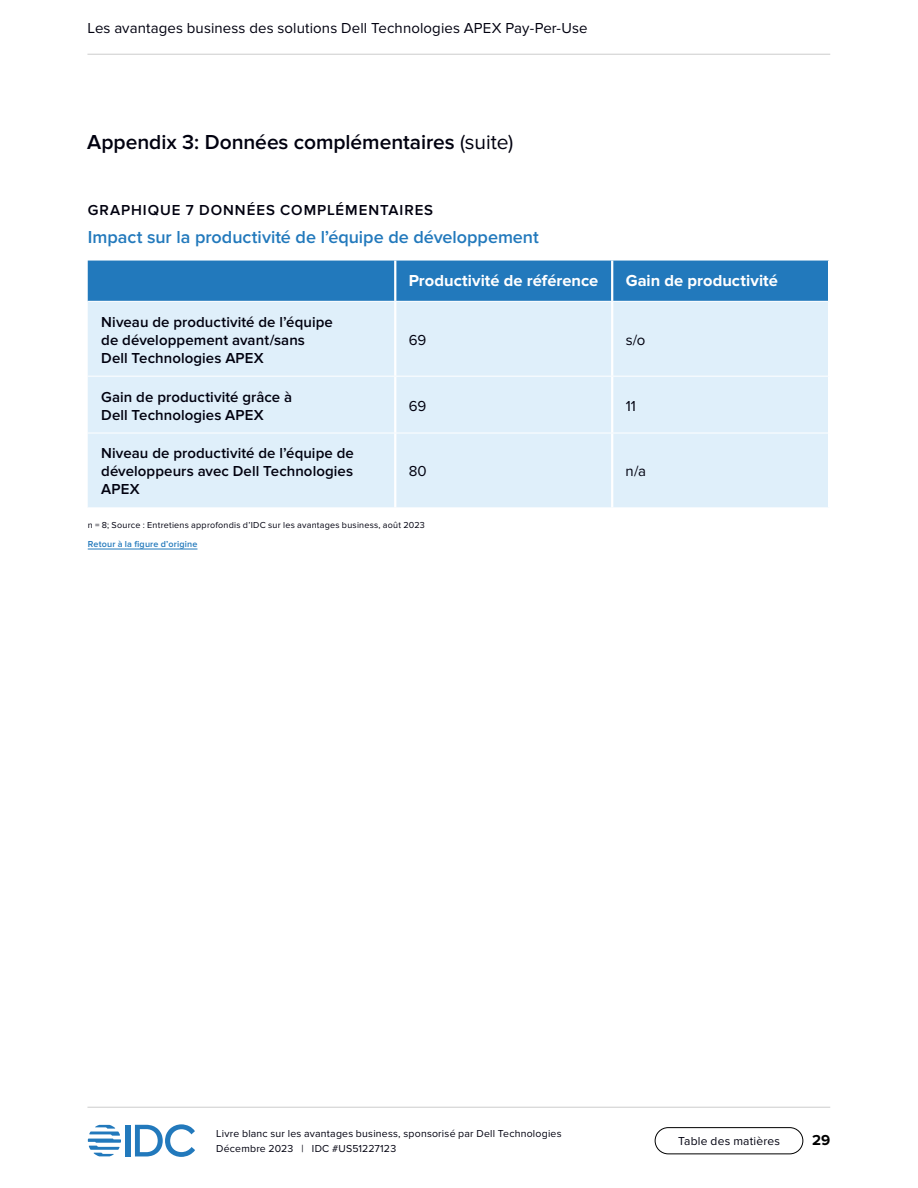
<style>
.page{position:relative;width:918px;height:1188px;background:#fff}
.page>*{position:absolute;margin:0;border:0;box-sizing:border-box;transform-origin:0 0}
.t1{font:600 21px "Proxima Nova";letter-spacing:-.005em;color:#01010f}
.t2{font:600 18px "Proxima Nova";color:#2279bc}
.t3{font:700 16.5px "Proxima Nova";color:#fff}
.t4{font:600 15px/18px "Proxima Nova";letter-spacing:.005em;color:#01010f}
.t5{font:15px "Proxima Nova";letter-spacing:.005em;color:#01010f}
.t6{font:600 15px "Proxima Nova";letter-spacing:.06em;color:#01010f}
.t7{font:700 15px "Proxima Nova";color:#000}
.t8{font:12px "Proxima Nova";letter-spacing:.015em;color:#01010f}
.t9{font:10.5px/15px "Proxima Nova";letter-spacing:.02em;color:#01010f}
.t10{font:9px "Proxima Nova";letter-spacing:.025em;color:#01010f}
.t11{font:600 9px "Proxima Nova";letter-spacing:.02em;color:#2279bc}
.s1{font-weight:400}
</style>
<div class="page">
<div style="left:126px;top:1125px;width:5px;height:31px;background:#2279bc"></div>
<svg style="left:135px;top:1124px;width:60px;height:33px"></svg>
<svg style="left:88px;top:1125px;width:33px;height:31px"></svg>
<div style="left:655px;top:1127px;width:148px;height:27px;border:1px solid #000;border-radius:13px"></div>
<hr style="left:87px;top:54px;width:743px;height:1px;background:#ccc">
<hr style="left:87px;top:1107px;width:743px;height:1px;background:#ccc">
<hr style="left:88px;top:549px;width:109px;height:1px;background:#2279bc">
<div style="left:88px;top:261px;width:740px;height:40px;background:#2279bc"></div>
<div style="left:88px;top:302px;width:306px;height:205px;background:#dfeffa"></div>
<div style="left:396px;top:302px;width:432px;height:205px;background:#dfeffa"></div>
<hr style="left:611px;top:302px;width:2px;height:74px;background:#fff">
<hr style="left:611px;top:377px;width:2px;height:56px;background:#fff">
<hr style="left:611px;top:433px;width:2px;height:74px;background:#fff">
<hr style="left:394px;top:261px;width:2px;height:40px;background:#fff">
<hr style="left:611px;top:261px;width:2px;height:40px;background:#fff">
<hr style="left:88px;top:376px;width:307px;height:1px;background:#fff">
<hr style="left:88px;top:433px;width:307px;height:1px;background:#fff">
<hr style="left:395px;top:376px;width:217px;height:1px;background:#fff">
<hr style="left:612px;top:376px;width:216px;height:1px;background:#fff">
<hr style="left:395px;top:433px;width:217px;height:1px;background:#fff">
<hr style="left:612px;top:433px;width:216px;height:1px;background:#fff">
<p class="t5" style="left:87px;top:19px;width:502px">Les avantages business des solutions Dell Technologies APEX Pay-Per-Use</p>
<h1 class="t1" style="left:87px;top:130px;width:428px">Appendix 3: Données complémentaires <span class="s1">(suite)</span></h1>
<p class="t6" style="left:88px;top:202px;width:347px">GRAPHIQUE 7 DONNÉES COMPLÉMENTAIRES</p>
<p class="t2" style="left:88px;top:226px;width:453px">Impact sur la productivité de l’équipe de développement</p>
<p class="t3" style="left:409px;top:271px;width:191px">Productivité de référence</p>
<p class="t3" style="left:626px;top:271px;width:154px">Gain de productivité</p>
<p class="t4" style="left:101px;top:313px;width:233px">Niveau de productivité de l’équipe de développement avant/sans<br>Dell Technologies APEX</p>
<p class="t5" style="left:409px;top:331px;width:19px">69</p>
<p class="t5" style="left:626px;top:331px;width:21px">s/o</p>
<p class="t4" style="left:101px;top:388px;width:193px">Gain de productivité grâce à<br>Dell Technologies APEX</p>
<p class="t5" style="left:409px;top:397px;width:19px">69</p>
<p class="t5" style="left:626px;top:397px;width:12px">11</p>
<p class="t4" style="left:101px;top:445px;width:254px;text-align:justify">Niveau de productivité de l’équipe de développeurs avec Dell Technologies APEX</p>
<p class="t5" style="left:409px;top:463px;width:20px">80</p>
<p class="t5" style="left:626px;top:463px;width:22px">n/a</p>
<p class="t10" style="left:88px;top:520px;width:339px">n = 8; Source : Entretiens approfondis d’IDC sur les avantages business, août 2023</p>
<p class="t11" style="left:88px;top:539px;width:111px">Retour à la figure d’origine</p>
<p class="t9" style="left:216px;top:1127px;width:347px">Livre blanc sur les avantages business, sponsorisé par Dell Technologies<br>Décembre 2023 | IDC #US51227123</p>
<p class="t8" style="left:678px;top:1134px;width:103px">Table des matières</p>
<p class="t7" style="left:812px;top:1132px;width:20px">29</p>
</div>
